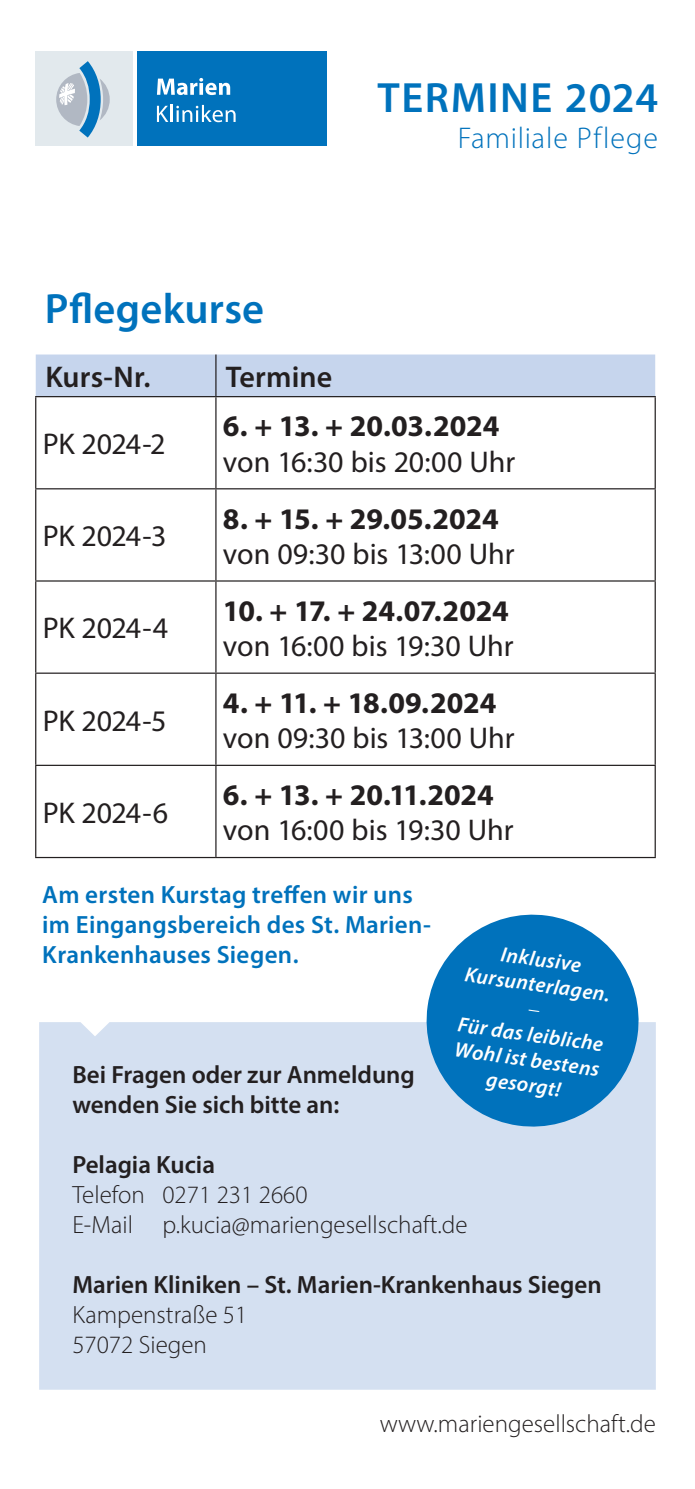
<style>
.page{position:relative;width:695px;height:1489px;background:#fff}
.page>*{position:absolute;margin:0;border:0;box-sizing:border-box;transform-origin:0 0}
.t1{font:600 42.5px "Myriad Pro";letter-spacing:.035em;color:#0072bc}
.t2{font:600 42.5px "Myriad Pro";letter-spacing:.015em;color:#0072bc}
.t3{font:30px "Myriad Pro";letter-spacing:-.005em;color:#231f20}
.t4{font:700 30px "Myriad Pro";letter-spacing:-.005em;color:#231f20}
.t5{font:300 30px "Myriad Pro";letter-spacing:.025em;color:#0072bc}
.t6{font:600 30px "Myriad Pro";letter-spacing:.005em;color:#231f20}
.t7{font:300 25px/30px "Myriad Pro";color:#231f20}
.t8{font:600 25px/30px "Myriad Pro";color:#231f20}
.t9{font:600 25px/30px "Myriad Pro";letter-spacing:.01em;color:#0072bc}
.t10{font:italic 600 21px/25.2px "Myriad Pro";color:#fff;text-align:center}
</style>
<div class="page">
<div style="left:35px;top:51px;width:98px;height:95px;background:#e2e9ed"></div>
<div style="left:137px;top:51px;width:190px;height:95px;background:#0072bc"></div>
<svg style="left:157px;top:78px;width:73px;height:17px"></svg>
<svg style="left:157px;top:105px;width:78px;height:17px"></svg>
<svg style="left:56px;top:61px;width:54px;height:76px"></svg>
<div style="left:36px;top:354px;width:619px;height:42px;background:#c6d5ed"></div>
<hr style="left:654px;top:397px;width:1px;height:91px;background:#231f20">
<hr style="left:654px;top:489px;width:1px;height:91px;background:#231f20">
<hr style="left:654px;top:581px;width:1px;height:91px;background:#231f20">
<hr style="left:654px;top:673px;width:1px;height:91px;background:#231f20">
<hr style="left:654px;top:766px;width:1px;height:90px;background:#231f20">
<hr style="left:215px;top:354px;width:1px;height:42px;background:#231f20">
<hr style="left:35px;top:396px;width:181px;height:1px;background:#231f20">
<hr style="left:35px;top:397px;width:1px;height:91px;background:#231f20">
<hr style="left:216px;top:396px;width:439px;height:1px;background:#231f20">
<hr style="left:215px;top:397px;width:1px;height:91px;background:#231f20">
<hr style="left:35px;top:488px;width:181px;height:1px;background:#231f20">
<hr style="left:35px;top:489px;width:1px;height:91px;background:#231f20">
<hr style="left:216px;top:488px;width:439px;height:1px;background:#231f20">
<hr style="left:215px;top:489px;width:1px;height:91px;background:#231f20">
<hr style="left:35px;top:580px;width:181px;height:1px;background:#231f20">
<hr style="left:35px;top:581px;width:1px;height:91px;background:#231f20">
<hr style="left:216px;top:580px;width:439px;height:1px;background:#231f20">
<hr style="left:215px;top:581px;width:1px;height:91px;background:#231f20">
<hr style="left:35px;top:672px;width:181px;height:1px;background:#231f20">
<hr style="left:35px;top:673px;width:1px;height:91px;background:#231f20">
<hr style="left:216px;top:672px;width:439px;height:1px;background:#231f20">
<hr style="left:215px;top:673px;width:1px;height:91px;background:#231f20">
<hr style="left:35px;top:764px;width:181px;height:2px;background:#231f20">
<hr style="left:35px;top:766px;width:1px;height:90px;background:#231f20">
<hr style="left:216px;top:764px;width:439px;height:2px;background:#231f20">
<hr style="left:215px;top:766px;width:1px;height:90px;background:#231f20">
<hr style="left:35px;top:856px;width:181px;height:2px;background:#231f20">
<hr style="left:216px;top:856px;width:439px;height:2px;background:#231f20">
<div style="left:39px;top:1022px;width:616px;height:367px;background:#d4e0f1"></div>
<svg style="left:419px;top:914px;width:226px;height:219px;background:#4295cd"></svg>
<svg style="left:528px;top:1009px;width:11px;height:2px"></svg>
<h1 class="t1" style="left:377px;top:70px;width:282px">TERMINE 2024</h1>
<p class="t5" style="left:457px;top:120px;width:202px">Familiale Pflege</p>
<h1 class="t2" style="left:45px;top:282px;width:221px">Pflegekurse</h1>
<p class="t6" style="left:46px;top:357px;width:106px">Kurs-Nr.</p>
<p class="t6" style="left:226px;top:357px;width:108px">Termine</p>
<p class="t3" style="left:43px;top:425px;width:124px">PK 2024-2</p>
<p class="t3" style="left:43px;top:517px;width:125px">PK 2024-3</p>
<p class="t3" style="left:43px;top:610px;width:127px">PK 2024-4</p>
<p class="t3" style="left:43px;top:702px;width:125px">PK 2024-5</p>
<p class="t3" style="left:43px;top:794px;width:127px">PK 2024-6</p>
<p class="t4" style="left:223px;top:407px;width:278px">6. + 13. + 20.03.2024</p>
<p class="t3" style="left:223px;top:443px;width:294px">von 16:30 bis 20:00 Uhr</p>
<p class="t4" style="left:223px;top:499px;width:277px">8. + 15. + 29.05.2024</p>
<p class="t3" style="left:223px;top:535px;width:293px">von 09:30 bis 13:00 Uhr</p>
<p class="t4" style="left:223px;top:591px;width:287px">10. + 17. + 24.07.2024</p>
<p class="t3" style="left:223px;top:627px;width:292px">von 16:00 bis 19:30 Uhr</p>
<p class="t4" style="left:223px;top:683px;width:275px">4. + 11. + 18.09.2024</p>
<p class="t3" style="left:223px;top:719px;width:293px">von 09:30 bis 13:00 Uhr</p>
<p class="t4" style="left:223px;top:775px;width:272px">6. + 13. + 20.11.2024</p>
<p class="t3" style="left:223px;top:811px;width:292px">von 16:00 bis 19:30 Uhr</p>
<p class="t9" style="left:42px;top:879px;width:390px">Am ersten Kurstag treffen wir uns im Eingangsbereich des St. Marien-<br>Krankenhauses Siegen.</p>
<p class="t8" style="left:72px;top:1058px;width:344px">Bei Fragen oder zur Anmeldung wenden Sie sich bitte an:</p>
<p class="t10" style="left:470px;top:936px;width:148px;rotate:8deg">Inklusive<br>Kursunterlagen.</p>
<p class="t10" style="left:460px;top:1011px;width:148px;rotate:8deg">Für das leibliche<br>Wohl ist bestens gesorgt!</p>
<p class="t8" style="left:72px;top:1148px;width:144px">Pelagia Kucia</p>
<p class="t7" style="left:72px;top:1179px;width:397px">Telefon 0271 231 2660<br>E-Mail p.kucia@mariengesellschaft.de</p>
<p class="t8" style="left:72px;top:1268px;width:531px">Marien Kliniken – St. Marien-Krankenhaus Siegen</p>
<p class="t7" style="left:72px;top:1299px;width:176px">Kampenstraße 51<br>57072 Siegen</p>
<p class="t7" style="left:380px;top:1407px;width:277px">www.mariengesellschaft.de</p>
</div>
